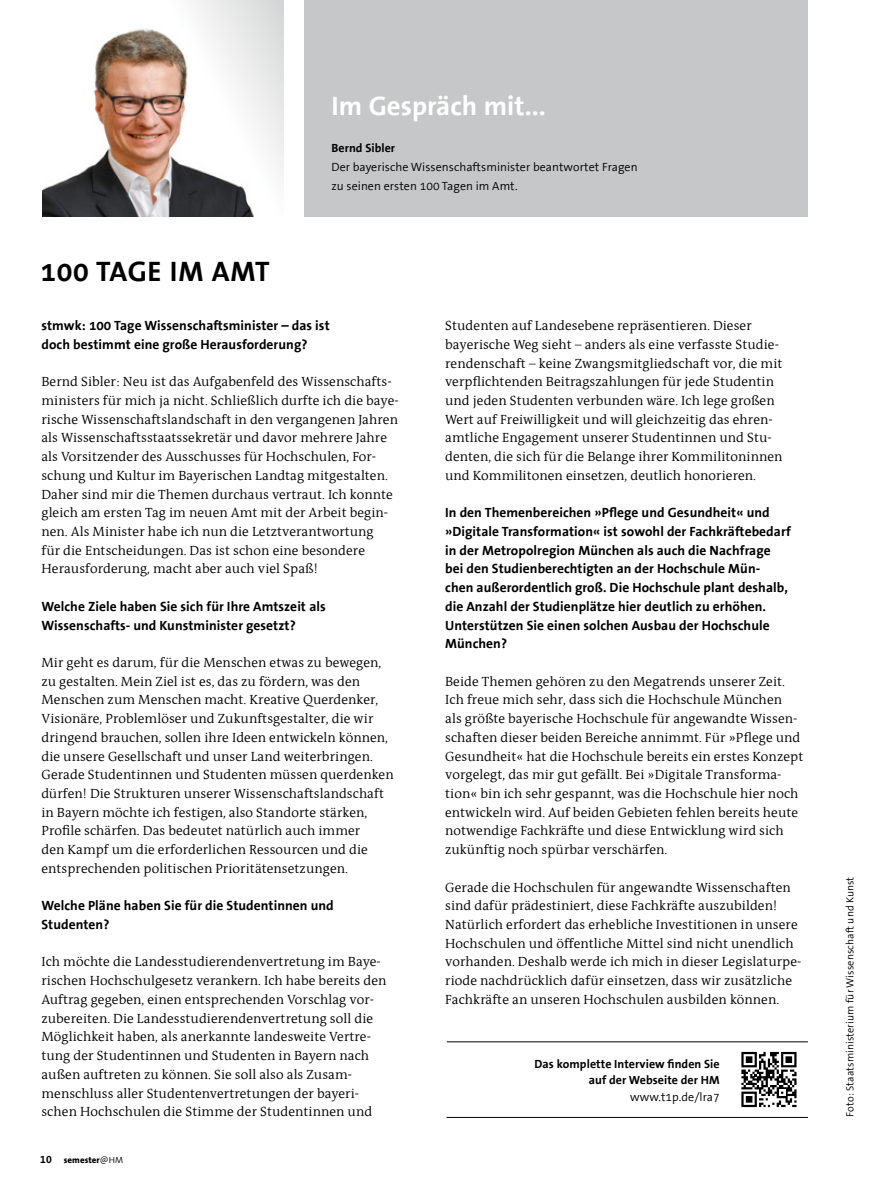
<style>
.page{position:relative;width:893px;height:1191px;background:#fff}
.page>*{position:absolute;margin:0;border:0;box-sizing:border-box;transform-origin:0 0}
.t1{font:700 28.5px "FHM The Sans";letter-spacing:.025em;color:#000}
.t2{font:700 27px "FHM The Sans";color:#fff}
.t3{font:13.5px/18.8px "FHM Antiqua";letter-spacing:.005em;color:#000}
.t4{font:700 13.5px/18.8px "FHM Antiqua";letter-spacing:.005em;color:#000}
.t5{font:12px/18.8px "FHM The Sans";letter-spacing:.005em;color:#000}
.t6{font:700 12px/16.5px "FHM The Sans";letter-spacing:.005em;color:#000;text-align:right}
.t7{font:10.5px "FHM The Sans";letter-spacing:.005em;color:#000}
.t8{font:800 9px "The Sans";letter-spacing:.005em;color:#000}
.s1{font-family:"The Sans Bold Expert";font-weight:400;font-size:10.5px}
.s2{font-family:"FHM The Sans";font-weight:400}
</style>
<div class="page">
<div style="left:305px;top:0;width:503px;height:216px;background:#c6c7c8"></div>
<img style="left:43px;top:0;width:241px;height:216px">
<hr style="left:447px;top:1041px;width:361px;height:1px;background:#000">
<hr style="left:446px;top:1117px;width:362px;height:1px;background:#000">
<div style="left:739px;top:1049px;width:60px;height:60px;background:linear-gradient(to right,#f1f1f1,#f6f6f6)"></div>
<svg style="left:741px;top:1052px;width:55px;height:55px"></svg>
<h2 class="t2" style="left:332px;top:91px;width:216px">Im Gespräch mit...</h2>
<h1 class="t1" style="left:40px;top:256px;width:231px">100 TAGE IM AMT</h1>
<p class="t6" style="left:331px;top:140px;width:65px">Bernd Sibler</p>
<p class="t5" style="left:331px;top:158px;width:308px">Der bayerische Wissenschaftsminister beantwortet Fragen zu seinen ersten 100 Tagen im Amt.</p>
<p class="t4" style="left:41px;top:316px;width:290px">stmwk: 100 Tage Wissenschaftsminister – das ist doch bestimmt eine große Herausforderung?</p>
<p class="t3" style="left:41px;top:373px;width:359px">Bernd Sibler: Neu ist das Aufgabenfeld des Wissenschafts&shy;ministers für mich ja nicht. Schließlich durfte ich die baye&shy;rische Wissenschaftslandschaft in den vergangenen Jahren als Wissenschaftsstaatssekretär und davor mehrere Jahre als Vorsitzender des Ausschusses für Hochschulen, For&shy;schung und Kultur im Bayerischen Landtag mitgestalten.<br>Daher sind mir die Themen durchaus vertraut. Ich konnte gleich am ersten Tag im neuen Amt mit der Arbeit begin&shy;nen. Als Minister habe ich nun die Letztverantwortung<br>für die Entscheidungen. Das ist schon eine besondere Herausforderung, macht aber auch viel Spaß!</p>
<p class="t4" style="left:41px;top:597px;width:286px">Welche Ziele haben Sie sich für Ihre Amtszeit als<br>Wissenschafts- und Kunstminister gesetzt?</p>
<p class="t3" style="left:41px;top:653px;width:354px">Mir geht es darum, für die Menschen etwas zu bewegen, zu gestalten. Mein Ziel ist es, das zu fördern, was den Menschen zum Menschen macht. Kreative Querdenker, Visionäre, Problemlöser und Zukunftsgestalter, die wir dringend brauchen, sollen ihre Ideen entwickeln können, die unsere Gesellschaft und unser Land weiterbringen.<br>Gerade Studentinnen und Studenten müssen querdenken dürfen! Die Strukturen unserer Wissenschaftslandschaft in Bayern möchte ich festigen, also Standorte stärken, Profile schärfen. Das bedeutet natürlich auch immer<br>den Kampf um die erforderlichen Ressourcen und die entsprechenden politischen Prioritätensetzungen.</p>
<p class="t4" style="left:41px;top:896px;width:294px">Welche Pläne haben Sie für die Studentinnen und<br>Studenten?</p>
<p class="t3" style="left:41px;top:953px;width:346px">Ich möchte die Landesstudierendenvertretung im Baye&shy;rischen Hochschulgesetz verankern. Ich habe bereits den Auftrag gegeben, einen entsprechenden Vorschlag vor&shy;zubereiten. Die Landesstudierendenvertretung soll die Möglichkeit haben, als anerkannte landesweite Vertre&shy;tung der Studentinnen und Studenten in Bayern nach außen auftreten zu können. Sie soll also als Zusam&shy;menschluss aller Studentenvertretungen der bayeri&shy;schen Hochschulen die Stimme der Studentinnen und</p>
<p class="t8" style="left:40px;top:1152px;width:84px"><span class="s1">10</span> semester<span class="s2">@HM</span></p>
<p class="t3" style="left:445px;top:317px;width:339px">Studenten auf Landesebene repräsentieren. Dieser bayerische Weg sieht – anders als eine verfasste Studie&shy;rendenschaft – keine Zwangsmitgliedschaft vor, die mit verpflichtenden Beitragszahlungen für jede Studentin und jeden Studenten verbunden wäre. Ich lege großen Wert auf Freiwilligkeit und will gleichzeitig das ehren&shy;amtliche Engagement unserer Studentinnen und Stu&shy;denten, die sich für die Belange ihrer Kommilitoninnen und Kommilitonen einsetzen, deutlich honorieren.</p>
<p class="t4" style="left:445px;top:504px;width:347px">In den Themenbereichen »Pflege und Gesundheit« und »Digitale Transformation« ist sowohl der Fachkräftebedarf in der Metropolregion München als auch die Nachfrage bei den Studienberechtigten an der Hochschule Mün&shy;chen außerordentlich groß. Die Hochschule plant deshalb, die Anzahl der Studienplätze hier deutlich zu erhöhen.<br>Unterstützen Sie einen solchen Ausbau der Hochschule München?</p>
<p class="t3" style="left:445px;top:672px;width:360px">Beide Themen gehören zu den Megatrends unserer Zeit.<br>Ich freue mich sehr, dass sich die Hochschule München<br>als größte bayerische Hochschule für angewandte Wissen&shy;schaften dieser beiden Bereiche annimmt. Für »Pflege und Gesundheit« hat die Hochschule bereits ein erstes Konzept vorgelegt, das mir gut gefällt. Bei »Digitale Transforma&shy;tion« bin ich sehr gespannt, was die Hochschule hier noch entwickeln wird. Auf beiden Gebieten fehlen bereits heute notwendige Fachkräfte und diese Entwicklung wird sich zukünftig noch spürbar verschärfen.</p>
<p class="t3" style="left:445px;top:878px;width:358px">Gerade die Hochschulen für angewandte Wissenschaften sind dafür prädestiniert, diese Fachkräfte auszubilden!<br>Natürlich erfordert das erhebliche Investitionen in unsere Hochschulen und öffentliche Mittel sind nicht unendlich vorhanden. Deshalb werde ich mich in dieser Legislaturpe&shy;riode nachdrücklich dafür einsetzen, dass wir zusätzliche Fachkräfte an unseren Hochschulen ausbilden können.</p>
<p class="t6" style="left:535px;top:1055px;width:187px">Das komplette Interview finden Sie auf der Webseite der HM</p>
<p class="t5" style="left:630px;top:1087px;width:91px">www.t1p.de/lra7</p>
<p class="t7" style="left:845px;top:1116px;width:241px;rotate:-90deg">Foto: Staatsministerium für Wissenschaft und Kunst</p>
</div>
